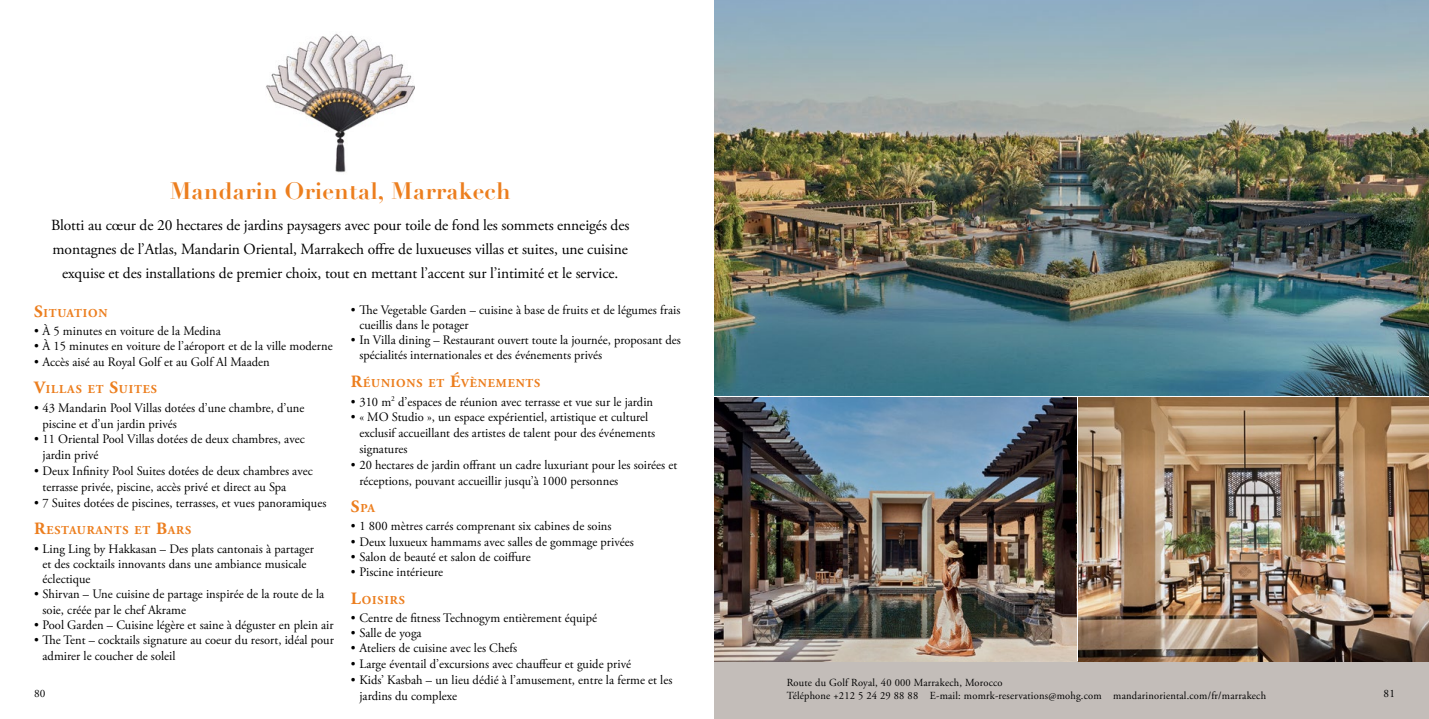
<style>
.page{position:relative;width:1429px;height:719px;background:#fff}
.page>*{position:absolute;margin:0;border:0;box-sizing:border-box;transform-origin:0 0}
.t1{font:700 23.25px "Didot";letter-spacing:.01em;color:#ec7e1e}
.t2{font:15.45px/24px "Adobe Garamond Pro";letter-spacing:-.015em;color:#000;text-align:center}
.t3{font:12.9px/15.9px "Adobe Garamond Pro";color:#000}
.t4{font:12.9px/15.3px "Adobe Garamond Pro";letter-spacing:-.05em;color:#000}
.t5{font:700 12.15px "Adobe Garamond Pro";letter-spacing:.07em;color:#ec7e1e}
.t6{font:11.25px "Adobe Garamond Pro";color:#000}
.t7{font:10.8px/12.8px "Adobe Garamond Pro";letter-spacing:.02em;color:#000}
.s1{font-size:17.25px}
</style>
<div class="page">
<img style="left:266px;top:33px;width:149px;height:140px">
<div style="left:714px;top:661px;width:715px;height:58px;background:#c3bdb9"></div>
<img style="left:714px;top:398px;width:362px;height:263px">
<img style="left:714px;top:0;width:715px;height:395px">
<img style="left:1078px;top:398px;width:351px;height:263px">
<h1 class="t1" style="left:170px;top:176px;width:342px">Mandarin Oriental, Marrakech</h1>
<p class="t2" style="left:51px;top:214px;width:580px">Blotti au cœur de 20 hectares de jardins paysagers avec pour toile de fond les sommets enneigés des montagnes de l’Atlas, Mandarin Oriental, Marrakech offre de luxueuses villas et suites, une cuisine exquise et des installations de premier choix, tout en mettant l’accent sur l’intimité et le service.</p>
<p class="t5" style="left:34px;top:306px;width:75px"><span class="s1">S</span>ITUATION</p>
<p class="t3" style="left:34px;top:323px;width:188px">• À 5 minutes en voiture de la Medina</p>
<p class="t3" style="left:34px;top:339px;width:300px">• À 15 minutes en voiture de l’aéroport et de la ville moderne</p>
<p class="t3" style="left:34px;top:354px;width:237px">• Accès aisé au Royal Golf et au Golf Al Maaden</p>
<p class="t5" style="left:34px;top:382px;width:124px"><span class="s1">V</span>ILLAS ET <span class="s1">S</span>UITES</p>
<p class="t3" style="left:43px;top:400px;width:263px;text-indent:-9px">• 43 Mandarin Pool Villas dotées d’une chambre, d’une piscine et d’un jardin privés</p>
<p class="t3" style="left:43px;top:432px;width:264px;text-indent:-9px">• 11 Oriental Pool Villas dotées de deux chambres, avec jardin privé</p>
<p class="t3" style="left:43px;top:463px;width:272px;text-indent:-9px">• Deux Infinity Pool Suites dotées de deux chambres avec terrasse privée, piscine, accès privé et direct au Spa</p>
<p class="t3" style="left:34px;top:495px;width:294px">• 7 Suites dotées de piscines, terrasses, et vues panoramiques</p>
<p class="t5" style="left:34px;top:523px;width:158px"><span class="s1">R</span>ESTAURANTS ET <span class="s1">B</span>ARS</p>
<p class="t3" style="left:43px;top:541px;width:273px;line-height:15.3px;text-indent:-9px">• Ling Ling by Hakkasan – Des plats cantonais à partager et des cocktails innovants dans une ambiance musicale éclectique</p>
<p class="t3" style="left:43px;top:587px;width:283px;line-height:15.3px;text-indent:-9px">• Shirvan – Une cuisine de partage inspirée de la route de la soie, créée par le chef Akrame</p>
<p class="t3" style="left:34px;top:617px;width:301px">• Pool Garden – Cuisine légère et saine à déguster en plein air</p>
<p class="t3" style="left:43px;top:633px;width:293px;line-height:15.3px;text-indent:-9px">• The Tent – cocktails signature au coeur du resort, idéal pour admirer le coucher de soleil</p>
<p class="t4" style="left:359px;top:302px;width:323px;text-indent:-9px">• The Vegetable Garden – cuisine à base de fruits et de légumes frais cueillis dans le potager</p>
<p class="t3" style="left:359px;top:333px;width:323px;line-height:15.3px;text-indent:-9px">• In Villa dining – Restaurant ouvert toute la journée, proposant des spécialités internationales et des événements privés</p>
<p class="t5" style="left:351px;top:375px;width:190px"><span class="s1">R</span>ÉUNIONS ET <span class="s1">É</span>VÈNEMENTS</p>
<p class="t3" style="left:351px;top:394px;width:304px">• 310 m<sup>2</sup> d’espaces de réunion avec terrasse et vue sur le jardin</p>
<p class="t3" style="left:359px;top:410px;width:297px;text-indent:-9px">• « MO Studio », un espace expérientiel, artistique et culturel exclusif accueillant des artistes de talent pour des événements signatures</p>
<p class="t3" style="left:359px;top:457px;width:319px;text-indent:-9px">• 20 hectares de jardin offrant un cadre luxuriant pour les soirées et réceptions, pouvant accueillir jusqu’à 1000 personnes</p>
<p class="t5" style="left:351px;top:501px;width:26px"><span class="s1">S</span>PA</p>
<p class="t3" style="left:351px;top:519px;width:262px">• 1 800 mètres carrés comprenant six cabines de soins</p>
<p class="t3" style="left:351px;top:534px;width:284px">• Deux luxueux hammams avec salles de gommage privées</p>
<p class="t3" style="left:351px;top:549px;width:181px">• Salon de beauté et salon de coiffure</p>
<p class="t3" style="left:351px;top:564px;width:94px">• Piscine intérieure</p>
<p class="t5" style="left:351px;top:592px;width:55px"><span class="s1">L</span>OISIRS</p>
<p class="t3" style="left:351px;top:610px;width:248px">• Centre de fitness Technogym entièrement équipé</p>
<p class="t3" style="left:351px;top:625px;width:72px">• Salle de yoga</p>
<p class="t3" style="left:351px;top:641px;width:168px">• Ateliers de cuisine avec les Chefs</p>
<p class="t3" style="left:351px;top:656px;width:282px">• Large éventail d’excursions avec chauffeur et guide privé</p>
<p class="t3" style="left:359px;top:672px;width:315px;text-indent:-9px">• Kids’ Kasbah – un lieu dédié à l’amusement, entre la ferme et les jardins du complexe</p>
<p class="t7" style="left:787px;top:677px;width:481px">Route du Golf Royal, 40 000 Marrakech, Morocco<br>Téléphone +212 5 24 29 88 88 E-mail: momrk-reservations@mohg.com mandarinoriental.com/fr/marrakech</p>
<p class="t6" style="left:34px;top:687px;width:13px">80</p>
<p class="t6" style="left:1383px;top:687px;width:13px">81</p>
</div>
